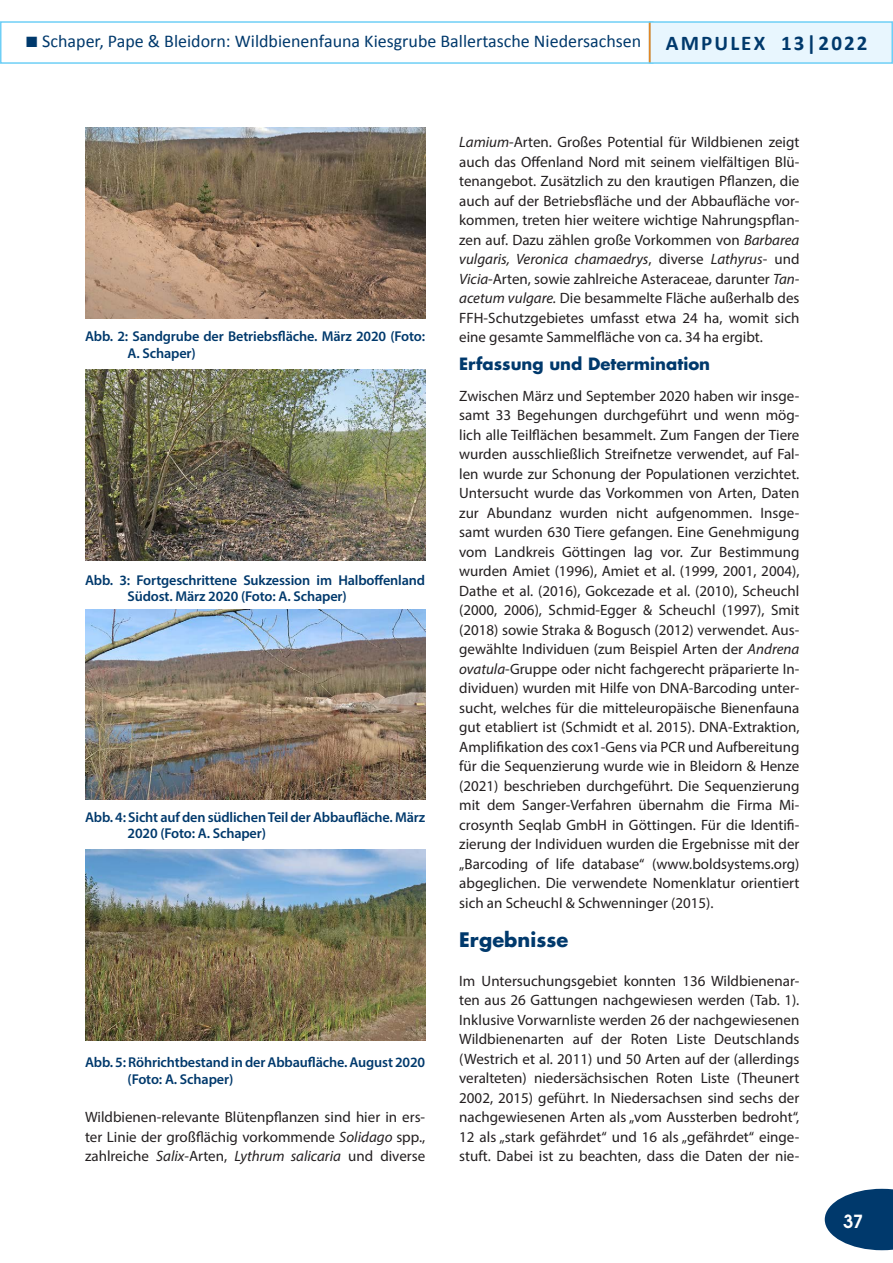
<style>
.page{position:relative;width:893px;height:1263px;background:#fff}
.page>*{position:absolute;margin:0;border:0;box-sizing:border-box;transform-origin:0 0}
.t1{font:700 21px "Calibri";letter-spacing:.1em;color:#00396c}
.t2{font:700 19.5px "Futura";color:#00396c}
.t3{font:18px "Calibri";color:#00396c}
.t4{font:600 18px "Avant Garde";color:#fff}
.t5{font:700 16.5px "Futura";color:#00396c}
.t6{font:15px/19.5px "Myriad Pro";color:#231f20;text-align:justify}
.t7{font:600 14.25px/16.5px "Myriad Pro";letter-spacing:-.01em;color:#00396c}
.s1{font-style:italic}
</style>
<div class="page">
<div style="left:0;top:21px;width:653px;height:43px;border:2px solid #6ecff6"></div>
<div style="left:649px;top:21px;width:244px;height:43px;background:#e8f6fe;border:2px solid #6ecff6"></div>
<svg style="left:825px;top:1189px;width:68px;height:61px"></svg>
<hr style="left:649px;top:23px;width:2px;height:39px;background:#e28726">
<img style="left:85px;top:128px;width:340px;height:190px">
<img style="left:85px;top:369px;width:340px;height:191px">
<img style="left:85px;top:609px;width:340px;height:191px">
<img style="left:85px;top:849px;width:340px;height:191px">
<p class="t3" style="left:42px;top:30px;width:600px">Schaper, Pape &amp; Bleidorn: Wildbienenfauna Kiesgrube Ballertasche Niedersachsen</p>
<h1 class="t1" style="left:666px;top:29px;width:203px">AMPULEX 13|2022</h1>
<p class="t7" style="left:128px;top:328px;width:299px;text-indent:-43px">Abb. 2: Sandgrube der Betriebsfläche. März 2020 (Foto:<br>A. Schaper)</p>
<p class="t7" style="left:128px;top:571px;width:299px;text-indent:-43px">Abb. 3: Fortgeschrittene Sukzession im Halboffenland<br>Südost. März 2020 (Foto: A. Schaper)</p>
<p class="t7" style="left:128px;top:808px;width:299px;text-indent:-43px">Abb. 4: Sicht auf den südlichen Teil der Abbaufläche. März<br>2020 (Foto: A. Schaper)</p>
<p class="t7" style="left:128px;top:1054px;width:299px;text-indent:-43px">Abb. 5: Röhrichtbestand in der Abbaufläche. August 2020 (Foto: A. Schaper)</p>
<p class="t6" style="left:85px;top:1107px;width:342px">Wildbienen-relevante Blütenpflanzen sind hier in ers&shy;ter Linie der großflächig vorkommende <span class="s1">Solidago</span> spp., zahlreiche <span class="s1">Salix</span>-Arten, <span class="s1">Lythrum salicaria</span> und diverse</p>
<p class="t6" style="left:459px;top:132px;width:342px"><span class="s1">Lamium</span>-Arten. Großes Potential für Wildbienen zeigt auch das Offenland Nord mit seinem vielfältigen Blü&shy;tenangebot. Zusätzlich zu den krautigen Pflanzen, die auch auf der Betriebsfläche und der Abbaufläche vor&shy;kommen, treten hier weitere wichtige Nahrungspflan&shy;zen auf. Dazu zählen große Vorkommen von <span class="s1">Barbarea vulgaris, Veronica chamaedrys</span>, diverse <span class="s1">Lathyrus</span>- und <span class="s1">Vicia</span>-Arten, sowie zahlreiche Asteraceae, darunter <span class="s1">Tan&shy;acetum vulgare.</span> Die besammelte Fläche außerhalb des FFH-Schutzgebietes umfasst etwa 24 ha, womit sich eine gesamte Sammelfläche von ca. 34 ha ergibt.</p>
<p class="t5" style="left:459px;top:353px;width:252px">Erfassung und Determination</p>
<p class="t6" style="left:459px;top:386px;width:342px">Zwischen März und September 2020 haben wir insge&shy;samt 33 Begehungen durchgeführt und wenn mög&shy;lich alle Teilflächen besammelt. Zum Fangen der Tiere wurden ausschließlich Streifnetze verwendet, auf Fal&shy;len wurde zur Schonung der Populationen verzichtet.<br>Untersucht wurde das Vorkommen von Arten, Daten zur Abundanz wurden nicht aufgenommen. Insge&shy;samt wurden 630 Tiere gefangen. Eine Genehmigung vom Landkreis Göttingen lag vor. Zur Bestimmung wurden Amiet (1996), Amiet et al. (1999, 2001, 2004), Dathe et al. (2016), Gokcezade et al. (2010), Scheuchl (2000, 2006), Schmid-Egger &amp; Scheuchl (1997), Smit (2018) sowie Straka &amp; Bogusch (2012) verwendet. Aus&shy;gewählte Individuen (zum Beispiel Arten der <span class="s1">Andrena ovatula</span>-Gruppe oder nicht fachgerecht präparierte In&shy;dividuen) wurden mit Hilfe von DNA-Barcoding unter&shy;sucht, welches für die mitteleuropäische Bienenfauna gut etabliert ist (Schmidt et al. 2015). DNA-Extraktion, Amplifikation des cox1-Gens via PCR und Aufbereitung für die Sequenzierung wurde wie in Bleidorn &amp; Henze (2021) beschrieben durchgeführt. Die Sequenzierung mit dem Sanger-Verfahren übernahm die Firma Mi&shy;crosynth Seqlab GmbH in Göttingen. Für die Identifi&shy;zierung der Individuen wurden die Ergebnisse mit der „Barcoding of life database“ (www.boldsystems.org) abgeglichen. Die verwendete Nomenklatur orientiert sich an Scheuchl &amp; Schwenninger (2015).</p>
<h2 class="t2" style="left:459px;top:926px;width:110px">Ergebnisse</h2>
<p class="t6" style="left:459px;top:971px;width:342px">Im Untersuchungsgebiet konnten 136 Wildbienenar&shy;ten aus 26 Gattungen nachgewiesen werden (Tab. 1).<br>Inklusive Vorwarnliste werden 26 der nachgewiesenen Wildbienenarten auf der Roten Liste Deutschlands (Westrich et al. 2011) und 50 Arten auf der (allerdings veralteten) niedersächsischen Roten Liste (Theunert 2002, 2015) geführt. In Niedersachsen sind sechs der nachgewiesenen Arten als „vom Aussterben bedroht“, 12 als „stark gefährdet“ und 16 als „gefährdet“ einge&shy;stuft. Dabei ist zu beachten, dass die Daten der nie-</p>
<p class="t4" style="left:843px;top:1209px;width:22px">37</p>
</div>
